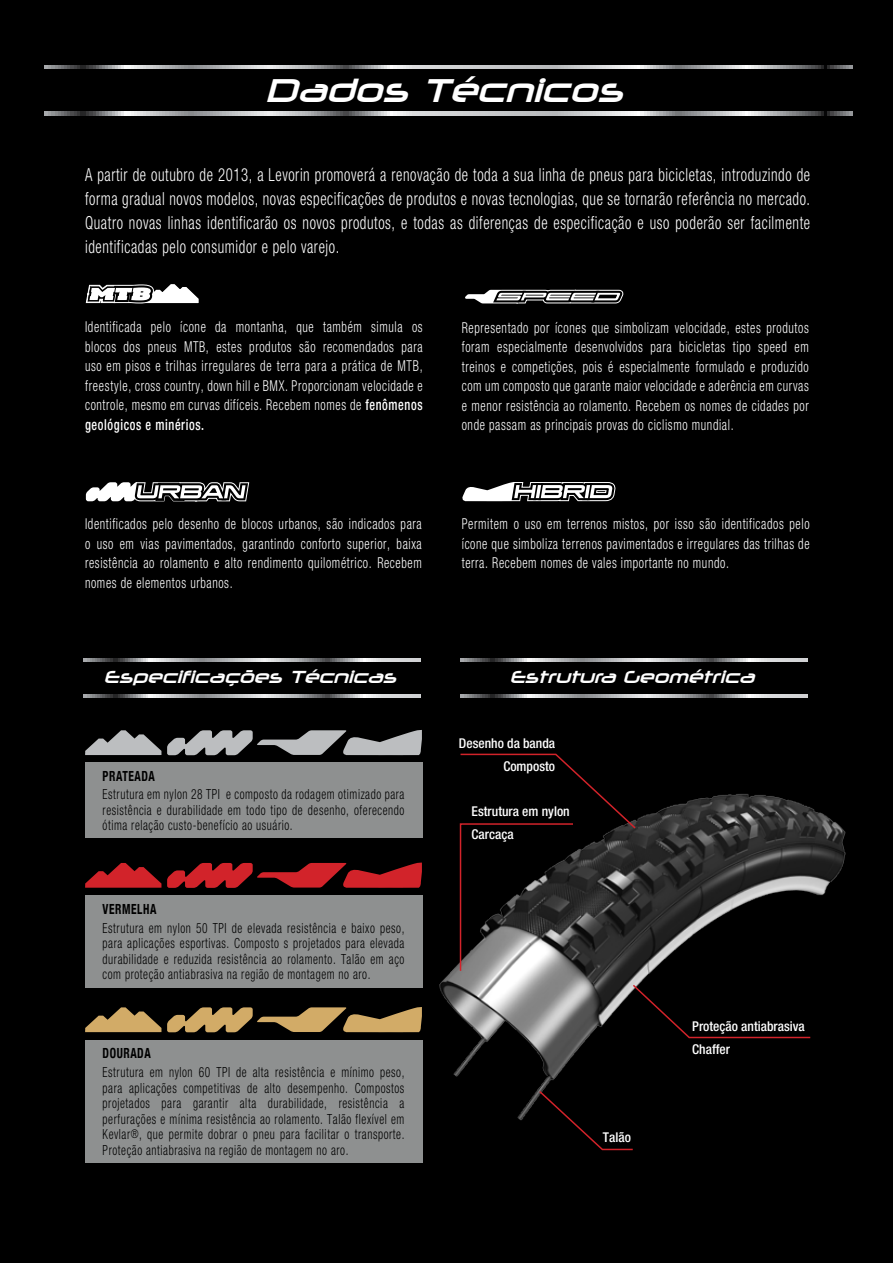
<style>
.page{position:relative;width:893px;height:1263px;background:#000}
.page>*{position:absolute;margin:0;border:0;box-sizing:border-box;transform-origin:0 0}
.t1{font:italic 31.2px "Neuropolitical";color:#fff}
.t2{font:300 condensed 18px/24px "Helvetica Neue";letter-spacing:.04em;color:#fff;text-align:justify;scale:.82 1}
.t3{font:italic 16.5px "Neuropolitical";color:#fff}
.t4{font:300 condensed 15px/19.5px "Helvetica Neue";letter-spacing:.05em;color:#fff;text-align:justify;scale:.82 1}
.t5{font:300 condensed 13.95px/15.5px "Helvetica Neue";letter-spacing:.05em;color:#000;text-align:justify;scale:.82 1}
.t6{font:700 condensed 13.95px "Helvetica Neue";letter-spacing:.05em;color:#000;scale:.82 1}
.t7{font:500 condensed 13.5px/22.5px "Helvetica Neue";color:#fff}
.s1{font-weight:500}
.s2{font-size:12px}
</style>
<div class="page">
<svg style="left:45px;top:112px;width:807px;height:3px;background:#b0b1b3"></svg>
<svg style="left:45px;top:66px;width:807px;height:3px;background:#b0b1b3"></svg>
<svg style="left:84px;top:695px;width:337px;height:2px"></svg>
<svg style="left:84px;top:658px;width:337px;height:3px"></svg>
<svg style="left:461px;top:695px;width:347px;height:2px"></svg>
<svg style="left:461px;top:658px;width:347px;height:3px"></svg>
<img style="left:425px;top:786px;width:430px;height:341px">
<svg style="left:85px;top:284px;width:115px;height:20px"></svg>
<svg style="left:85px;top:481px;width:165px;height:22px"></svg>
<svg style="left:463px;top:289px;width:162px;height:16px"></svg>
<svg style="left:462px;top:481px;width:154px;height:21px"></svg>
<div style="left:85px;top:762px;width:337px;height:76px;background:#8e9090"></div>
<svg style="left:167px;top:730px;width:255px;height:25px;background:#77787a"></svg>
<svg style="left:85px;top:730px;width:76px;height:25px;background:#78797a"></svg>
<div style="left:85px;top:895px;width:337px;height:93px;background:#8e9090"></div>
<svg style="left:167px;top:862px;width:255px;height:26px;background:#811519"></svg>
<svg style="left:85px;top:863px;width:76px;height:25px;background:#86161a"></svg>
<div style="left:85px;top:1040px;width:337px;height:123px;background:#8e9090"></div>
<svg style="left:167px;top:1007px;width:255px;height:25px;background:#856c41"></svg>
<svg style="left:85px;top:1007px;width:76px;height:25px;background:#856c41"></svg>
<div style="left:631px;top:983px;width:181px;height:56px;background:#000"></div>
<div style="left:538px;top:1089px;width:96px;height:62px;background:#000"></div>
<svg style="left:459px;top:753px;width:178px;height:219px;background:#252222"></svg>
<h1 class="t1" style="left:266px;top:70px;width:368px">Dados Técnicos</h1>
<p class="t2" style="left:85px;top:162px;width:886px">A partir de outubro de 2013, a Levorin promoverá a renovação de toda a sua linha de pneus para bicicletas, introduzindo de forma gradual novos modelos, novas especificações de produtos e novas tecnologias, que se tornarão referência no mercado.<br>Quatro novas linhas identificarão os novos produtos, e todas as diferenças de especificação e uso poderão ser facilmente identificadas pelo consumidor e pelo varejo.</p>
<p class="t4" style="left:85px;top:317px;width:413px">Identificada pelo ícone da montanha, que também simula os blocos dos pneus MTB, estes produtos são recomendados para uso em pisos e trilhas irregulares de terra para a prática de MTB, freestyle, cross country, down hill e BMX. Proporcionam velocidade e controle, mesmo em curvas difíceis. Recebem nomes de <span class="s1">fenômenos geológicos e minérios.</span></p>
<p class="t4" style="left:462px;top:318px;width:425px">Representado por ícones que simbolizam velocidade, estes produtos foram especialmente desenvolvidos para bicicletas tipo speed em treinos e competições, pois é especialmente formulado e produzido com um composto que garante maior velocidade e aderência em curvas e menor resistência ao rolamento. Recebem os nomes de cidades por onde passam as principais provas do ciclismo mundial.</p>
<p class="t4" style="left:85px;top:514px;width:412px">Identificados pelo desenho de blocos urbanos, são indicados para o uso em vias pavimentados, garantindo conforto superior, baixa resistência ao rolamento e alto rendimento quilométrico. Recebem nomes de elementos urbanos.</p>
<p class="t4" style="left:462px;top:514px;width:426px">Permitem o uso em terrenos mistos, por isso são identificados pelo ícone que simboliza terrenos pavimentados e irregulares das trilhas de terra. Recebem nomes de vales importante no mundo.</p>
<p class="t3" style="left:104px;top:666px;width:299px">Especificações Técnicas</p>
<p class="t3" style="left:510px;top:666px;width:251px">Estrutura Geométrica</p>
<p class="t6" style="left:103px;top:765px;width:65px">PRATEADA</p>
<p class="t5" style="left:103px;top:786px;width:370px">Estrutura em nylon 28 TPI e composto da rodagem otimizado para resistência e durabilidade em todo tipo de desenho, oferecendo ótima relação custo-benefício ao usuário.</p>
<p class="t6" style="left:103px;top:898px;width:67px">VERMELHA</p>
<p class="t5" style="left:103px;top:920px;width:370px">Estrutura em nylon 50 TPI de elevada resistência e baixo peso, para aplicações esportivas. Composto s projetados para elevada durabilidade e reduzida resistência ao rolamento. Talão em aço com proteção antiabrasiva na região de montagem no aro.</p>
<p class="t6" style="left:103px;top:1042px;width:60px">DOURADA</p>
<p class="t5" style="left:103px;top:1064px;width:370px">Estrutura em nylon 60 TPI de alta resistência e mínimo peso, para aplicações competitivas de alto desempenho. Compostos projetados para garantir alta durabilidade, resistência a perfurações e mínima resistência ao rolamento. Talão flexível em Kevlar<span class="s2">®</span>, que permite dobrar o pneu para facilitar o transporte.<br>Proteção antiabrasiva na região de montagem no aro.</p>
<p class="t7" style="left:459px;top:732px;width:98px;text-align:right">Desenho da banda<br>Composto</p>
<p class="t7" style="left:472px;top:800px;width:100px">Estrutura em nylon<br>Carcaça</p>
<p class="t7" style="left:603px;top:1126px;width:29px">Talão</p>
<p class="t7" style="left:692px;top:1015px;width:114px">Proteção antiabrasiva<br>Chaffer</p>
</div>
